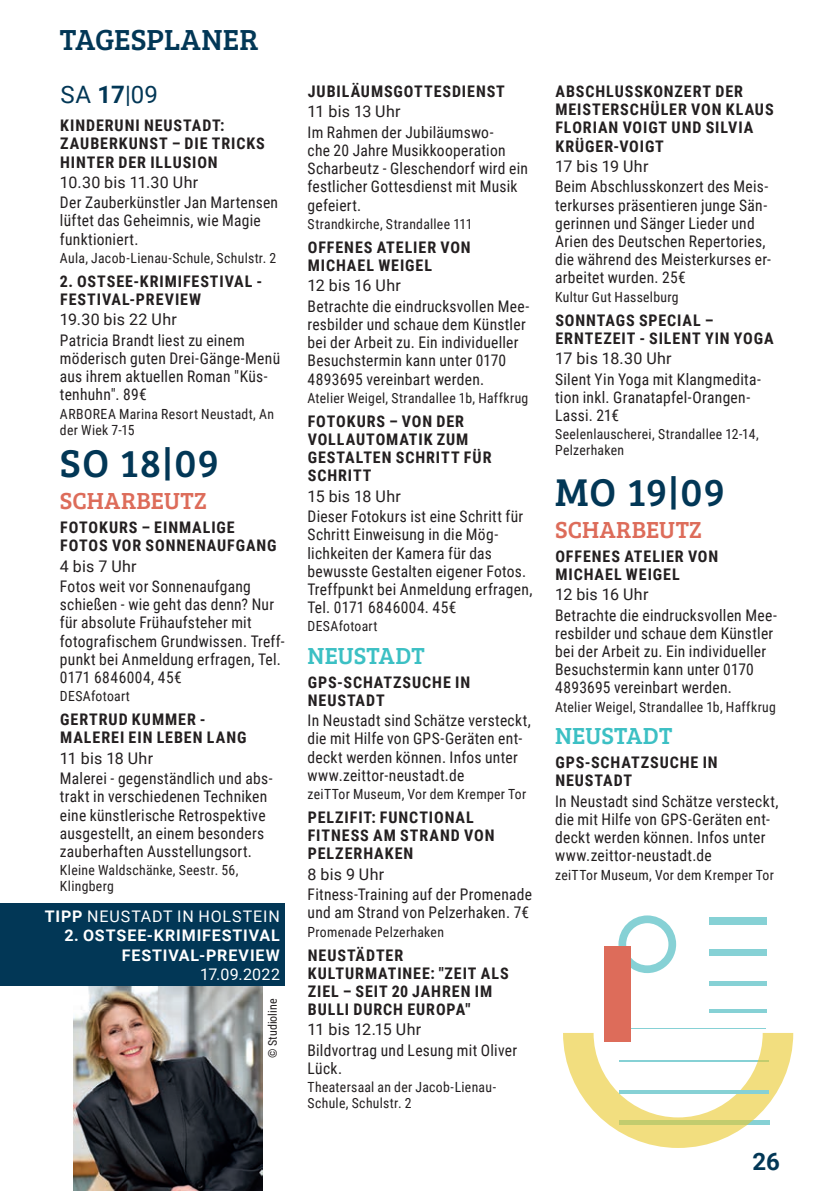
<style>
.page{position:relative;width:840px;height:1191px;background:#fff}
.page>*{position:absolute;margin:0;border:0;box-sizing:border-box;transform-origin:0 0}
.t1{font:40px "Bree Serif";letter-spacing:.035em;color:#023756}
.t2{font:30px "Bree Serif";letter-spacing:.005em;color:#023756}
.t3{font:24px "Bree Serif";letter-spacing:.015em;color:#dd6c5a}
.t4{font:24px "Bree Serif";letter-spacing:.005em;color:#3cc0c4}
.t5{font:24px "Roboto";color:#023756}
.t6{font:700 24px "Roboto";color:#023756}
.t7{font:16px/18.2px "Roboto Condensed";letter-spacing:.015em;color:#231f20}
.t8{font:700 16px/18.2px "Roboto Condensed";letter-spacing:.055em;color:#231f20}
.t9{font:16px "Roboto";letter-spacing:.015em;color:#231f20}
.t10{font:700 16px/19.2px "Roboto";letter-spacing:.055em;color:#fff;text-align:right}
.t11{font:16px "Roboto";letter-spacing:.055em;color:#fff}
.t12{font:14px/16px "Roboto Condensed";letter-spacing:.02em;color:#231f20}
.t13{font:12px "Roboto Condensed";color:#231f20}
.s1{font-weight:700}
</style>
<div class="page">
<img style="left:74px;top:985px;width:188px;height:206px">
<div style="left:0;top:903px;width:285px;height:82px;background:#023756"></div>
<hr style="left:708px;top:1009px;width:58px;height:3px;background:#86d1d5">
<div style="left:708px;top:981px;width:58px;height:5px;background:#86d1d5"></div>
<div style="left:708px;top:949px;width:58px;height:6px;background:#86d1d5"></div>
<div style="left:708px;top:917px;width:58px;height:8px;background:#86d1d5"></div>
<hr style="left:618px;top:1028px;width:147px;height:1px;background:#86d1d5">
<svg style="left:618px;top:915px;width:57px;height:58px"></svg>
<div style="left:604px;top:945px;width:26px;height:96px;background:#dd6c5a"></div>
<svg style="left:563px;top:1033px;width:229px;height:115px"></svg>
<hr style="left:618px;top:1090px;width:150px;height:3px;background:#86d1d5">
<h2 class="t2" style="left:60px;top:18px;width:200px">TAGESPLANER</h2>
<h3 class="t5" style="left:60px;top:78px;width:99px">SA <span class="s1">17</span>|09</h3>
<p class="t8" style="left:60px;top:116px;width:206px">KINDERUNI NEUSTADT:<br>ZAUBERKUNST – DIE TRICKS<br>HINTER DER ILLUSION</p>
<p class="t9" style="left:60px;top:171px;width:140px">10.30 bis 11.30 Uhr</p>
<p class="t7" style="left:60px;top:193px;width:219px">Der Zauberkünstler Jan Martensen lüftet das Geheimnis, wie Magie funktioniert.</p>
<p class="t12" style="left:60px;top:249px;width:218px">Aula, Jacob-Lienau-Schule, Schulstr. 2</p>
<p class="t8" style="left:60px;top:271px;width:204px">2. OSTSEE-KRIMIFESTIVAL -<br>FESTIVAL-PREVIEW</p>
<p class="t9" style="left:60px;top:308px;width:118px">19.30 bis 22 Uhr</p>
<p class="t7" style="left:60px;top:330px;width:221px">Patricia Brandt liest zu einem möderisch guten Drei-Gänge-Menü aus ihrem aktuellen Roman "Küs&shy;tenhuhn". 89€</p>
<p class="t12" style="left:60px;top:405px;width:215px">ARBOREA Marina Resort Neustadt, An der Wiek 7-15</p>
<h1 class="t1" style="left:60px;top:434px;width:160px">SO 18|09</h1>
<h3 class="t3" style="left:60px;top:483px;width:148px">SCHARBEUTZ</h3>
<p class="t8" style="left:60px;top:518px;width:218px">FOTOKURS – EINMALIGE<br>FOTOS VOR SONNENAUFGANG</p>
<p class="t9" style="left:60px;top:555px;width:78px">4 bis 7 Uhr</p>
<p class="t7" style="left:60px;top:576px;width:226px">Fotos weit vor Sonnenaufgang schießen - wie geht das denn? Nur für absolute Frühaufsteher mit fotografischem Grundwissen. Treff&shy;punkt bei Anmeldung erfragen, Tel.<br>0171 6846004, 45€</p>
<p class="t12" style="left:60px;top:688px;width:71px">DESAfotoart</p>
<p class="t8" style="left:60px;top:710px;width:188px">GERTRUD KUMMER -<br>MALEREI EIN LEBEN LANG</p>
<p class="t9" style="left:60px;top:747px;width:95px">11 bis 18 Uhr</p>
<p class="t7" style="left:60px;top:769px;width:214px">Malerei - gegenständlich und abs&shy;trakt in verschiedenen Techniken eine künstlerische Retrospektive ausgestellt, an einem besonders zauberhaften Ausstellungsort.</p>
<p class="t12" style="left:60px;top:862px;width:180px">Kleine Waldschänke, Seestr. 56,<br>Klingberg</p>
<p class="t11" style="left:45px;top:905px;width:236px"><span class="s1">TIPP</span> NEUSTADT IN HOLSTEIN</p>
<p class="t10" style="left:64px;top:925px;width:217px">2. OSTSEE-KRIMIFESTIVAL<br>FESTIVAL-PREVIEW</p>
<p class="t11" style="left:200px;top:963px;width:81px">17.09.2022</p>
<p class="t13" style="left:264px;top:1058px;width:61px;rotate:-90deg">© Studioline</p>
<p class="t8" style="left:307px;top:82px;width:198px">JUBILÄUMSGOTTESDIENST</p>
<p class="t9" style="left:307px;top:100px;width:95px">11 bis 13 Uhr</p>
<p class="t7" style="left:307px;top:122px;width:222px">Im Rahmen der Jubiläumswo-<br>che 20 Jahre Musikkooperation<br>Scharbeutz - Gleschendorf wird ein festlicher Gottesdienst mit Musik gefeiert.</p>
<p class="t12" style="left:307px;top:215px;width:166px">Strandkirche, Strandallee 111</p>
<p class="t8" style="left:307px;top:237px;width:164px">OFFENES ATELIER VON<br>MICHAEL WEIGEL</p>
<p class="t9" style="left:307px;top:274px;width:95px">12 bis 16 Uhr</p>
<p class="t7" style="left:307px;top:296px;width:223px">Betrachte die eindrucksvollen Mee&shy;resbilder und schaue dem Künstler bei der Arbeit zu. Ein individueller Besuchstermin kann unter 0170<br>4893695 vereinbart werden.</p>
<p class="t12" style="left:307px;top:389px;width:222px">Atelier Weigel, Strandallee 1b, Haffkrug</p>
<p class="t8" style="left:307px;top:411px;width:185px">FOTOKURS – VON DER<br>VOLLAUTOMATIK ZUM<br>GESTALTEN SCHRITT FÜR<br>SCHRITT</p>
<p class="t9" style="left:307px;top:485px;width:95px">15 bis 18 Uhr</p>
<p class="t7" style="left:307px;top:507px;width:226px">Dieser Fotokurs ist eine Schritt für<br>Schritt Einweisung in die Mög&shy;lichkeiten der Kamera für das bewusste Gestalten eigener Fotos.<br>Treffpunkt bei Anmeldung erfragen,<br>Tel. 0171 6846004. 45€</p>
<p class="t12" style="left:307px;top:618px;width:71px">DESAfotoart</p>
<h3 class="t4" style="left:307px;top:638px;width:119px">NEUSTADT</h3>
<p class="t8" style="left:307px;top:672px;width:164px">GPS-SCHATZSUCHE IN<br>NEUSTADT</p>
<p class="t7" style="left:307px;top:711px;width:224px">In Neustadt sind Schätze versteckt, die mit Hilfe von GPS-Geräten ent&shy;deckt werden können. Infos unter www.zeittor-neustadt.de</p>
<p class="t12" style="left:307px;top:785px;width:220px">zeiTTor Museum, Vor dem Kremper Tor</p>
<p class="t8" style="left:307px;top:807px;width:188px">PELZIFIT: FUNCTIONAL<br>FITNESS AM STRAND VON<br>PELZERHAKEN</p>
<p class="t9" style="left:307px;top:862px;width:78px">8 bis 9 Uhr</p>
<p class="t7" style="left:307px;top:884px;width:226px">Fitness-Training auf der Promenade und am Strand von Pelzerhaken. 7€</p>
<p class="t12" style="left:307px;top:923px;width:138px">Promenade Pelzerhaken</p>
<p class="t8" style="left:307px;top:945px;width:202px">NEUSTÄDTER<br>KULTURMATINEE: "ZEIT ALS<br>ZIEL – SEIT 20 JAHREN IM<br>BULLI DURCH EUROPA"</p>
<p class="t9" style="left:307px;top:1018px;width:115px">11 bis 12.15 Uhr</p>
<p class="t7" style="left:307px;top:1040px;width:211px">Bildvortrag und Lesung mit Oliver<br>Lück.</p>
<p class="t12" style="left:307px;top:1079px;width:190px">Theatersaal an der Jacob-Lienau-<br>Schule, Schulstr. 2</p>
<p class="t8" style="left:555px;top:82px;width:219px">ABSCHLUSSKONZERT DER<br>MEISTERSCHÜLER VON KLAUS<br>FLORIAN VOIGT UND SILVIA<br>KRÜGER-VOIGT</p>
<p class="t9" style="left:555px;top:155px;width:95px">17 bis 19 Uhr</p>
<p class="t7" style="left:555px;top:177px;width:217px">Beim Abschlusskonzert des Meis&shy;terkurses präsentieren junge Sän&shy;gerinnen und Sänger Lieder und<br>Arien des Deutschen Repertories, die während des Meisterkurses er&shy;arbeitet wurden. 25€</p>
<p class="t12" style="left:555px;top:288px;width:125px">Kultur Gut Hasselburg</p>
<p class="t8" style="left:555px;top:310px;width:219px">SONNTAGS SPECIAL –<br>ERNTEZEIT - SILENT YIN YOGA</p>
<p class="t9" style="left:555px;top:347px;width:118px">17 bis 18.30 Uhr</p>
<p class="t7" style="left:555px;top:369px;width:207px">Silent Yin Yoga mit Klangmedita&shy;tion inkl. Granatapfel-Orangen-<br>Lassi. 21€</p>
<p class="t12" style="left:555px;top:426px;width:205px">Seelenlauscherei, Strandallee 12-14,<br>Pelzerhaken</p>
<h1 class="t1" style="left:555px;top:462px;width:171px">MO 19|09</h1>
<h3 class="t3" style="left:555px;top:512px;width:148px">SCHARBEUTZ</h3>
<p class="t8" style="left:555px;top:546px;width:164px">OFFENES ATELIER VON<br>MICHAEL WEIGEL</p>
<p class="t9" style="left:555px;top:583px;width:95px">12 bis 16 Uhr</p>
<p class="t7" style="left:555px;top:605px;width:223px">Betrachte die eindrucksvollen Mee&shy;resbilder und schaue dem Künstler bei der Arbeit zu. Ein individueller Besuchstermin kann unter 0170<br>4893695 vereinbart werden.</p>
<p class="t12" style="left:555px;top:698px;width:222px">Atelier Weigel, Strandallee 1b, Haffkrug</p>
<h3 class="t4" style="left:555px;top:718px;width:119px">NEUSTADT</h3>
<p class="t8" style="left:555px;top:752px;width:164px">GPS-SCHATZSUCHE IN<br>NEUSTADT</p>
<p class="t7" style="left:555px;top:791px;width:224px">In Neustadt sind Schätze versteckt, die mit Hilfe von GPS-Geräten ent&shy;deckt werden können. Infos unter www.zeittor-neustadt.de</p>
<p class="t12" style="left:555px;top:866px;width:220px">zeiTTor Museum, Vor dem Kremper Tor</p>
<h3 class="t6" style="left:752px;top:1144px;width:29px">26</h3>
</div>
